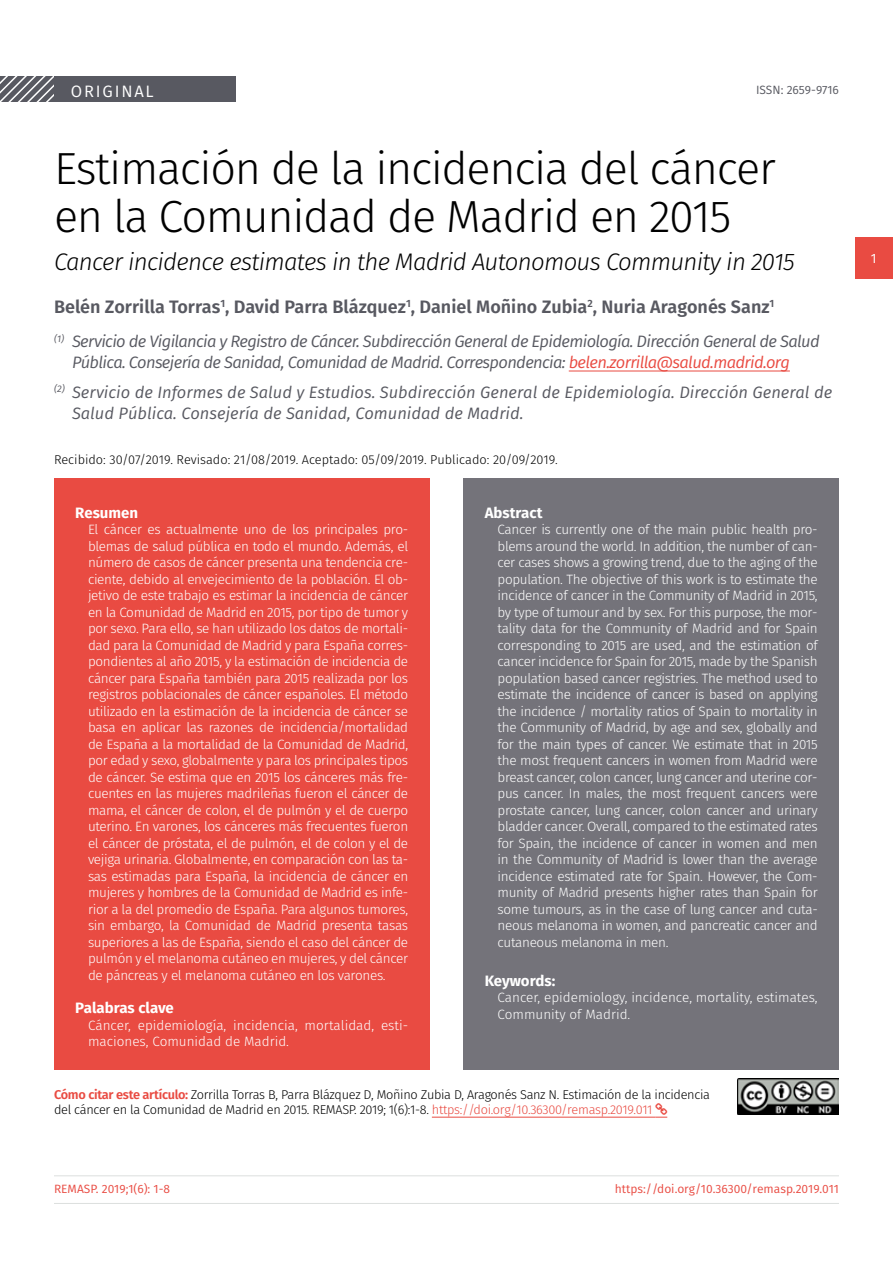
<style>
.page{position:relative;width:893px;height:1263px;background:#fff}
.page>*{position:absolute;margin:0;border:0;box-sizing:border-box;transform-origin:0 0}
.t1{font:300 45px/48px "Fira Sans";letter-spacing:-.03em;color:#000}
.t2{font:italic 300 24px "Fira Sans";letter-spacing:-.03em;color:#000}
.t3{font:600 18px "Fira Sans";color:#585961}
.t4{font:italic 16.5px/21px "Fira Sans";letter-spacing:-.04em;color:#585961}
.t5{font:italic 16.5px/21px "Fira Sans";color:#585961}
.t6{font:16.5px "Fira Sans";letter-spacing:.11em;color:#fff}
.t7{font:700 15px "Fira Sans";color:#fff}
.t8{font:300 13.5px/16.5px "Fira Sans";color:#fff;text-align:justify}
.t9{font:13.5px "Fira Sans";color:#fff}
.t10{font:300 12.75px/15px "Fira Sans";letter-spacing:-.025em;color:#000}
.t11{font:300 12.75px "Fira Sans";color:#000}
.t12{font:12px "Fira Sans";color:#e94b42}
.t13{font:12px "Fira Sans";color:#585961}
.s1{color:#e94b42}
.s2{font-weight:600;color:#e94b42}
</style>
<div class="page">
<hr style="left:54px;top:1175px;width:785px;height:1px;background:#dcdfde">
<hr style="left:54px;top:1203px;width:785px;height:1px;background:#dcdfde">
<div style="left:54px;top:77px;width:181px;height:25px;background:#585961"></div>
<svg style="left:0;top:77px;width:54px;height:25px"></svg>
<div style="left:463px;top:478px;width:376px;height:591px;background:#74737a"></div>
<div style="left:54px;top:478px;width:375px;height:591px;background:#e94b42"></div>
<hr style="left:569px;top:371px;width:221px;height:1px;background:#e94b42">
<hr style="left:432px;top:1117px;width:223px;height:1px;background:#e94b42">
<img style="left:737px;top:1078px;width:102px;height:36px">
<div style="left:855px;top:237px;width:38px;height:42px;background:#e94b42"></div>
<svg style="left:655px;top:1116px;width:12px;height:2px"></svg>
<p class="t6" style="left:71px;top:79px;width:84px">original</p>
<p class="t13" style="left:756px;top:81px;width:84px">ISSN: 2659-9716</p>
<h1 class="t1" style="left:54px;top:144px;width:723px">Estimación de la incidencia del cáncer en la Comunidad de Madrid en 2015</h1>
<h2 class="t2" style="left:54px;top:245px;width:742px">Cancer incidence estimates in the Madrid Autonomous Community in 2015</h2>
<h3 class="t3" style="left:54px;top:292px;width:722px">Belén Zorrilla Torras<sup>1</sup>, David Parra Blázquez<sup>1</sup>, Daniel Moñino Zubia<sup>2</sup>, Nuria Aragonés Sanz<sup>1</sup></h3>
<p class="t4" style="left:72px;top:330px;width:749px;text-indent:-18px"><sup>(1)</sup> Servicio de Vigilancia y Registro de Cáncer. Subdirección General de Epidemiología. Dirección General de Salud<br>Pública. Consejería de Sanidad, Comunidad de Madrid. Correspondencia: <span class="s1">belen.zorrilla@salud.madrid.org</span></p>
<p class="t5" style="left:72px;top:381px;width:762px;text-indent:-18px"><sup>(2)</sup> Servicio de Informes de Salud y Estudios. Subdirección General de Epidemiología. Dirección General de<br>Salud Pública. Consejería de Sanidad, Comunidad de Madrid.</p>
<p class="t11" style="left:54px;top:451px;width:505px">Recibido: 30/07/2019. Revisado: 21/08/2019. Aceptado: 05/09/2019. Publicado: 20/09/2019.</p>
<p class="t7" style="left:75px;top:500px;width:64px">Resumen</p>
<p class="t8" style="left:88px;top:521px;width:322px">El cáncer es actualmente uno de los principales pro&shy;blemas de salud pública en todo el mundo. Además, el número de casos de cáncer presenta una tendencia cre&shy;ciente, debido al envejecimiento de la población. El ob&shy;jetivo de este trabajo es estimar la incidencia de cáncer en la Comunidad de Madrid en 2015, por tipo de tumor y por sexo. Para ello, se han utilizado los datos de mortali&shy;dad para la Comunidad de Madrid y para España corres&shy;pondientes al año 2015, y la estimación de incidencia de cáncer para España también para 2015 realizada por los registros poblacionales de cáncer españoles. El método utilizado en la estimación de la incidencia de cáncer se basa en aplicar las razones de incidencia/mortalidad de España a la mortalidad de la Comunidad de Madrid, por edad y sexo, globalmente y para los principales tipos de cáncer. Se estima que en 2015 los cánceres más fre&shy;cuentes en las mujeres madrileñas fueron el cáncer de mama, el cáncer de colon, el de pulmón y el de cuerpo uterino. En varones, los cánceres más frecuentes fueron el cáncer de próstata, el de pulmón, el de colon y el de vejiga urinaria. Globalmente, en comparación con las ta&shy;sas estimadas para España, la incidencia de cáncer en mujeres y hombres de la Comunidad de Madrid es infe&shy;rior a la del promedio de España. Para algunos tumores, sin embargo, la Comunidad de Madrid presenta tasas superiores a las de España, siendo el caso del cáncer de pulmón y el melanoma cutáneo en mujeres, y del cáncer de páncreas y el melanoma cutáneo en los varones.</p>
<p class="t7" style="left:75px;top:995px;width:100px">Palabras clave</p>
<p class="t8" style="left:88px;top:1017px;width:322px">Cáncer, epidemiología, incidencia, mortalidad, esti&shy;maciones, Comunidad de Madrid.</p>
<p class="t7" style="left:485px;top:500px;width:59px">Abstract</p>
<p class="t8" style="left:497px;top:521px;width:322px">Cancer is currently one of the main public health pro&shy;blems around the world. In addition, the number of can&shy;cer cases shows a growing trend, due to the aging of the population. The objective of this work is to estimate the incidence of cancer in the Community of Madrid in 2015, by type of tumour and by sex. For this purpose, the mor&shy;tality data for the Community of Madrid and for Spain corresponding to 2015 are used, and the estimation of cancer incidence for Spain for 2015, made by the Spanish population based cancer registries. The method used to estimate the incidence of cancer is based on applying the incidence / mortality ratios of Spain to mortality in the Community of Madrid, by age and sex, globally and for the main types of cancer. We estimate that in 2015 the most frequent cancers in women from Madrid were breast cancer, colon cancer, lung cancer and uterine cor&shy;pus cancer. In males, the most frequent cancers were prostate cancer, lung cancer, colon cancer and urinary bladder cancer. Overall, compared to the estimated rates for Spain, the incidence of cancer in women and men in the Community of Madrid is lower than the average incidence estimated rate for Spain. However, the Com&shy;munity of Madrid presents higher rates than Spain for some tumours, as in the case of lung cancer and cuta&shy;neous melanoma in women, and pancreatic cancer and cutaneous melanoma in men.</p>
<p class="t7" style="left:485px;top:968px;width:72px">Keywords:</p>
<p class="t8" style="left:497px;top:989px;width:322px">Cancer, epidemiology, incidence, mortality, estimates,<br>Community of Madrid.</p>
<p class="t10" style="left:54px;top:1087px;width:657px"><span class="s2">Cómo citar este artículo:</span> Zorrilla Torras B, Parra Blázquez D, Moñino Zubia D, Aragonés Sanz N. Estimación de la incidencia del cáncer en la Comunidad de Madrid en 2015. REMASP. 2019; 1(6):1-8. <span class="s1">https://doi.org/10.36300/remasp.2019.011</span></p>
<p class="t12" style="left:54px;top:1180px;width:118px">REMASP. 2019;1(6): 1-8</p>
<p class="t12" style="left:615px;top:1180px;width:226px">https://doi.org/10.36300/remasp.2019.011</p>
<p class="t9" style="left:871px;top:248px;width:7px">1</p>
</div>
